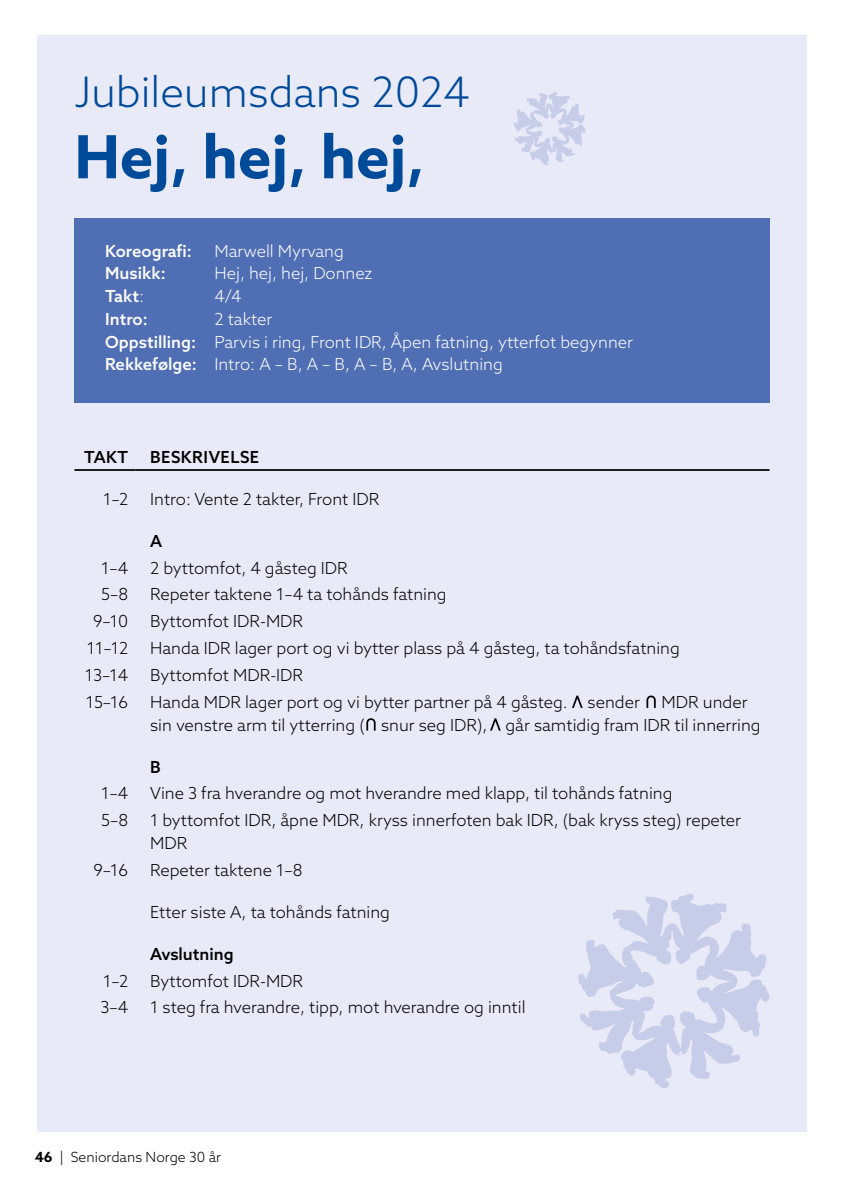
<style>
.page{position:relative;width:844px;height:1191px;background:#fff}
.page>*{position:absolute;margin:0;border:0;box-sizing:border-box;transform-origin:0 0}
.t1{font:700 59.5px "Azo Sans";color:#004a9a}
.t2{font:300 42px "Azo Sans";color:#004a9a}
.t3{font:300 16.62px/22.8px "Azo Sans";color:#000}
.t4{font:300 16.62px/22.8px "Azo Sans";color:#fff}
.t5{font:500 16.62px "Azo Sans";color:#fff}
.t6{font:500 16.62px "Azo Sans";letter-spacing:.03em;color:#000}
.t7{font:500 16.62px "Azo Sans";color:#000}
.t8{font:300 14px "Azo Sans";color:#000}
.s1{font-weight:300}
.s2{font-weight:500}
.s3{font-weight:700}
</style>
<div class="page">
<div style="left:37px;top:35px;width:769px;height:1096px;background:#e9eaf7"></div>
<div style="left:74px;top:218px;width:695px;height:185px;background:#506eb3"></div>
<svg style="left:578px;top:894px;width:192px;height:194px"></svg>
<svg style="left:514px;top:92px;width:72px;height:74px"></svg>
<hr style="left:74px;top:469px;width:61px;height:2px;background:#000">
<hr style="left:135px;top:469px;width:634px;height:2px;background:#000">
<hr style="left:843px;top:0;width:1px;height:1191px;background:#fbf5e8">
<svg style="left:572px;top:695px;width:10px;height:13px"></svg>
<svg style="left:490px;top:718px;width:10px;height:12px"></svg>
<svg style="left:646px;top:695px;width:9px;height:13px"></svg>
<svg style="left:366px;top:718px;width:9px;height:12px"></svg>
<h2 class="t2" style="left:74px;top:65px;width:396px">Jubileumsdans 2024</h2>
<h1 class="t1" style="left:74px;top:118px;width:351px">Hej, hej, hej,</h1>
<p class="t5" style="left:105px;top:240px;width:88px">Koreografi:</p>
<p class="t4" style="left:214px;top:239px;width:131px">Marwell Myrvang</p>
<p class="t5" style="left:105px;top:262px;width:62px">Musikk:</p>
<p class="t4" style="left:214px;top:262px;width:159px">Hej, hej, hej, Donnez</p>
<p class="t5" style="left:105px;top:285px;width:40px">Takt<span class="s1">:</span></p>
<p class="t4" style="left:214px;top:284px;width:28px">4/4</p>
<p class="t5" style="left:105px;top:308px;width:44px">Intro:</p>
<p class="t4" style="left:105px;top:307px;width:529px;text-indent:109px">2 takter<br><span class="s2">Oppstilling:</span> Parvis i ring, Front IDR, Åpen fatning, ytterfot begynner<br><span class="s2">Rekkefølge:</span> Intro: A – B, A – B, A – B, A, Avslutning</p>
<p class="t6" style="left:84px;top:446px;width:46px">TAKT</p>
<p class="t6" style="left:150px;top:446px;width:110px">BESKRIVELSE</p>
<p class="t3" style="left:103px;top:487px;width:27px">1–2</p>
<p class="t3" style="left:150px;top:487px;width:231px">Intro: Vente 2 takter, Front IDR</p>
<p class="t6" style="left:150px;top:530px;width:14px">A</p>
<p class="t3" style="left:101px;top:556px;width:29px">1–4</p>
<p class="t3" style="left:150px;top:556px;width:199px">2 byttomfot, 4 gåsteg IDR</p>
<p class="t3" style="left:101px;top:583px;width:29px">5–8</p>
<p class="t3" style="left:150px;top:583px;width:298px">Repeter taktene 1–4 ta tohånds fatning</p>
<p class="t3" style="left:93px;top:610px;width:37px">9–10</p>
<p class="t3" style="left:150px;top:610px;width:154px">Byttomfot IDR-MDR</p>
<p class="t3" style="left:87px;top:636px;width:43px">11–12</p>
<p class="t3" style="left:150px;top:636px;width:531px">Handa IDR lager port og vi bytter plass på 4 gåsteg, ta tohåndsfatning</p>
<p class="t3" style="left:85px;top:663px;width:45px">13–14</p>
<p class="t3" style="left:150px;top:663px;width:154px">Byttomfot MDR-IDR</p>
<p class="t3" style="left:86px;top:690px;width:44px">15–16</p>
<p class="t3" style="left:150px;top:690px;width:491px">Handa MDR lager port og vi bytter partner på 4 gåsteg. sender</p>
<p class="t3" style="left:150px;top:690px;width:612px;text-indent:511px">MDR under sin venstre arm til ytterring ( snur seg IDR), går samtidig fram IDR til innerring</p>
<p class="t6" style="left:150px;top:755px;width:12px">B</p>
<p class="t3" style="left:101px;top:782px;width:29px">1–4</p>
<p class="t3" style="left:150px;top:782px;width:523px">Vine 3 fra hverandre og mot hverandre med klapp, til tohånds fatning</p>
<p class="t3" style="left:101px;top:809px;width:29px">5–8</p>
<p class="t3" style="left:150px;top:809px;width:592px">1 byttomfot IDR, åpne MDR, kryss innerfoten bak IDR, (bak kryss steg) repeter<br>MDR</p>
<p class="t3" style="left:93px;top:858px;width:36px">9–16</p>
<p class="t3" style="left:150px;top:858px;width:154px">Repeter taktene 1–8</p>
<p class="t3" style="left:150px;top:900px;width:241px">Etter siste A, ta tohånds fatning</p>
<p class="t7" style="left:150px;top:942px;width:85px">Avslutning</p>
<p class="t3" style="left:103px;top:969px;width:27px">1–2</p>
<p class="t3" style="left:150px;top:969px;width:154px">Byttomfot IDR-MDR</p>
<p class="t3" style="left:100px;top:996px;width:29px">3–4</p>
<p class="t3" style="left:150px;top:996px;width:377px">1 steg fra hverandre, tipp, mot hverandre og inntil</p>
<p class="t8" style="left:35px;top:1148px;width:188px"><span class="s3">46</span> | Seniordans Norge 30 år</p>
</div>
